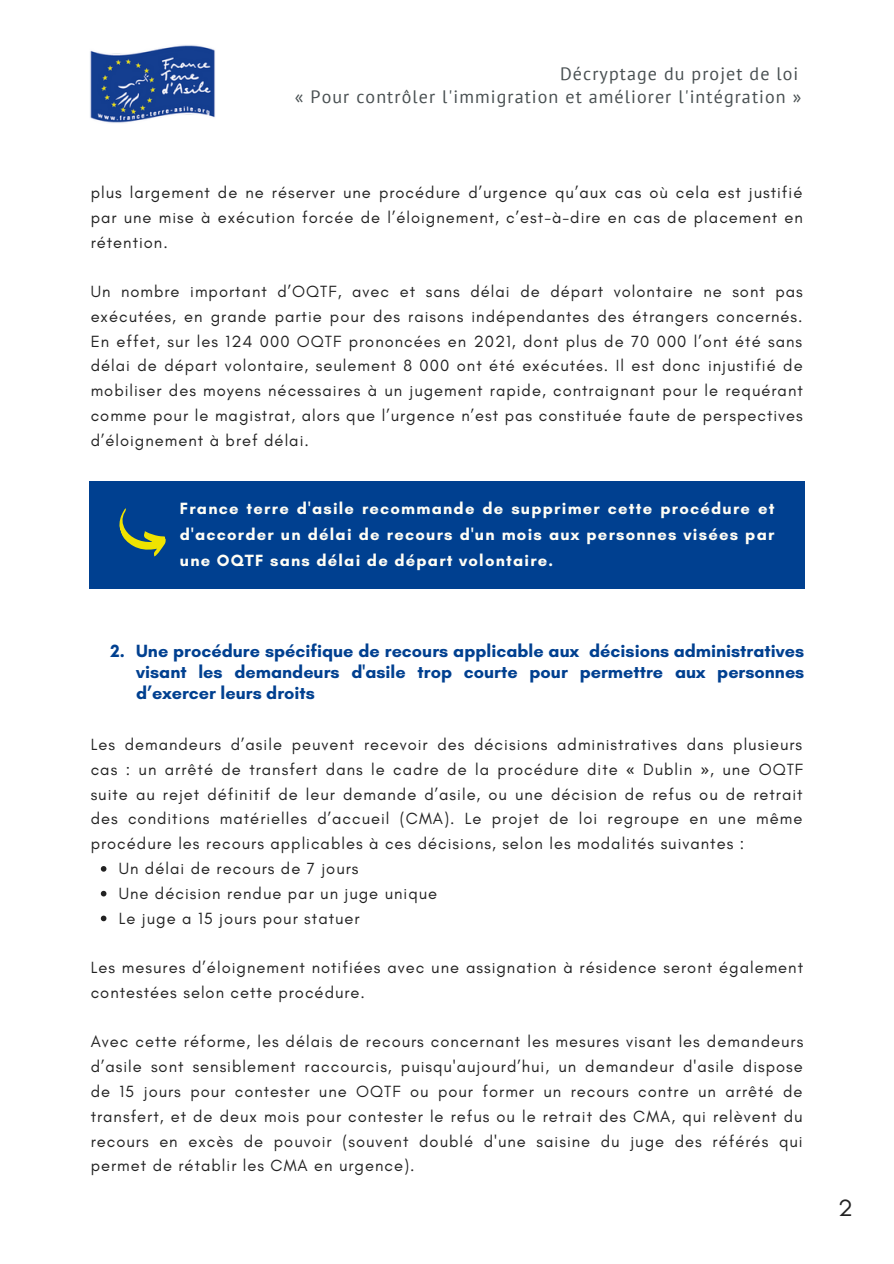
<style>
.page{position:relative;width:894px;height:1264px;background:#fff}
.page>*{position:absolute;margin:0;border:0;box-sizing:border-box;transform-origin:0 0}
.t1{font:24px "Glacial Indifference";color:#222}
.t2{font:700 18px/21.5px "Glacial Indifference";color:#004090;text-align:justify}
.t3{font:18px/23.7px "PT Sans";letter-spacing:.06em;color:#495052;text-align:right}
.t4{font:16.5px/24.8px "Glacial Indifference";letter-spacing:.06em;color:#222;text-align:justify}
.t5{font:700 16.5px/26px "Glacial Indifference";letter-spacing:.075em;color:#fffef5;text-align:justify}
.s1{font-family:"Noto Sans"}
</style>
<div class="page">
<img style="left:90px;top:45px;width:125px;height:78px">
<svg style="left:101px;top:866px;width:5px;height:5px"></svg>
<svg style="left:101px;top:890px;width:5px;height:6px"></svg>
<svg style="left:101px;top:915px;width:5px;height:6px"></svg>
<div style="left:89px;top:481px;width:715px;height:108px;background:#004090"></div>
<svg style="left:119px;top:508px;width:47px;height:49px"></svg>
<p class="t3" style="left:295px;top:61px;width:507px">Décryptage du projet de loi<br>« Pour contrôler l'immigration et améliorer l'intégration »</p>
<p class="t4" style="left:91px;top:180px;width:713px">plus largement de ne réserver une procédure d’urgence qu’aux cas où cela est justifié par une mise à exécution forcée de l’éloignement, c’est-à-dire en cas de placement en rétention.</p>
<p class="t4" style="left:91px;top:279px;width:713px">Un nombre important d’OQTF, avec et sans délai de départ volontaire ne sont pas exécutées, en grande partie pour des raisons indépendantes des étrangers concernés.<br>En effet, sur les 124 000 OQTF prononcées en 2021, dont plus de 70 000 l’ont été sans délai de départ volontaire, seulement 8 000 ont été exécutées. Il est donc injustifié de mobiliser des moyens nécessaires à un jugement rapide, contraignant pour le requérant comme pour le magistrat, alors que l’urgence n’est pas constituée faute de perspectives d’éloignement à bref délai.</p>
<p class="t5" style="left:180px;top:495px;width:596px">France terre d'asile recommande de supprimer cette procédure et d'accorder un délai de recours d'un mois aux personnes visées par une OQTF sans délai de départ volontaire.</p>
<p class="t2" style="left:110px;top:639px;width:16px">2.</p>
<p class="t2" style="left:136px;top:639px;width:669px">Une procédure spécifique de recours applicable aux décisions administratives visant les demandeurs d'asile trop courte pour permettre aux personnes d’exercer leurs droits</p>
<p class="t4" style="left:91px;top:732px;width:713px">Les demandeurs d’asile peuvent recevoir des décisions administratives dans plusieurs cas : un arrêté de transfert dans le cadre de la procédure dite <span class="s1">«</span> Dublin <span class="s1">»</span>, une OQTF suite au rejet définitif de leur demande d’asile, ou une décision de refus ou de retrait des conditions matérielles d’accueil (CMA). Le projet de loi regroupe en une même procédure les recours applicables à ces décisions, selon les modalités suivantes :</p>
<p class="t4" style="left:119px;top:855px;width:320px;text-align:left">Un délai de recours de 7 jours<br>Une décision rendue par un juge unique<br>Le juge a 15 jours pour statuer</p>
<p class="t4" style="left:91px;top:954px;width:713px">Les mesures d’éloignement notifiées avec une assignation à résidence seront également contestées selon cette procédure.</p>
<p class="t4" style="left:91px;top:1029px;width:714px">Avec cette réforme, les délais de recours concernant les mesures visant les demandeurs d’asile sont sensiblement raccourcis, puisqu'aujourd’hui, un demandeur d'asile dispose de 15 jours pour contester une OQTF ou pour former un recours contre un arrêté de transfert, et de deux mois pour contester le refus ou le retrait des CMA, qui relèvent du recours en excès de pouvoir (souvent doublé d'une saisine du juge des référés qui permet de rétablir les CMA en urgence).</p>
<h1 class="t1" style="left:837px;top:1193px;width:16px">2</h1>
</div>
